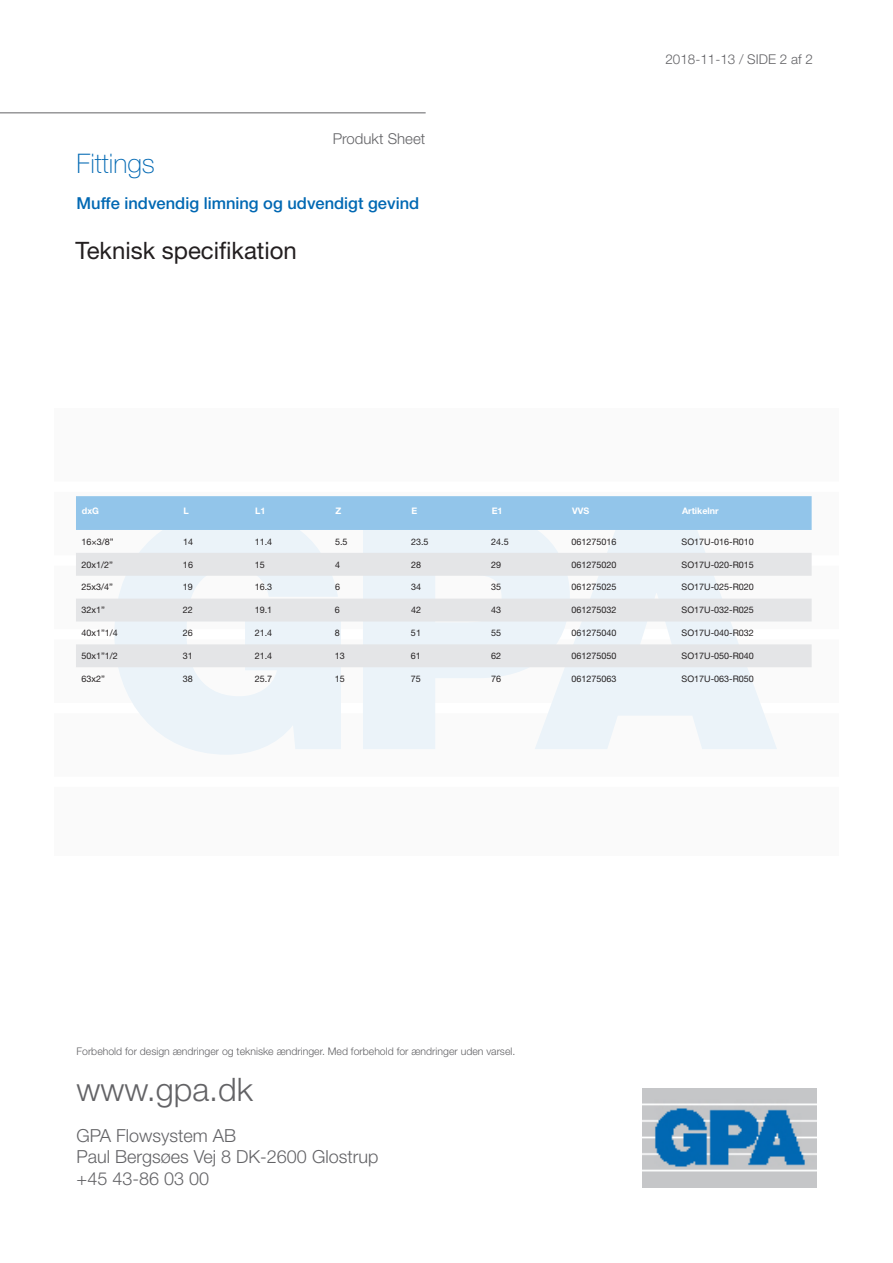
<style>
.page{position:relative;width:893px;height:1263px;background:#fff}
.page>*{position:absolute;margin:0;border:0;box-sizing:border-box;transform-origin:0 0}
.t1{font:300 32.4px "Helvetica Neue LT Std";color:#636366}
.t2{font:100 27px "Helvetica Neue LT Std";color:#0168b3}
.t3{font:24px "Helvetica Neue LT Std";color:#231f20}
.t4{font:300 18px/21.6px "Helvetica Neue LT Std";color:#636366}
.t5{font:500 16.5px "Helvetica Neue LT Std";color:#0168b3}
.t6{font:300 15px "Helvetica Neue LT Std";color:#636366}
.t7{font:300 13.5px "Helvetica Neue LT Std";color:#636366}
.t8{font:300 10.5px "Helvetica Neue LT Std";color:#636366}
.t9{font:9px "Helvetica Neue LT Std";color:#231f20}
.t10{font:700 9px "Helvetica Neue LT Std";color:#fff}
</style>
<div class="page">
<div style="left:54px;top:408px;width:785px;height:447px;background:#fafafa"></div>
<div style="left:54px;top:777px;width:785px;height:10px;background:#fff"></div>
<div style="left:54px;top:703px;width:785px;height:10px;background:#fff"></div>
<div style="left:54px;top:629px;width:785px;height:10px;background:#fff"></div>
<div style="left:54px;top:555px;width:785px;height:11px;background:#fff"></div>
<div style="left:54px;top:482px;width:785px;height:10px;background:#fff"></div>
<svg style="left:118px;top:530px;width:223px;height:225px;fill:#ebf3f9"></svg>
<svg style="left:363px;top:530px;width:172px;height:219px;fill:#ebf3f9"></svg>
<svg style="left:535px;top:530px;width:242px;height:219px;fill:#ebf3f9"></svg>
<hr style="left:0;top:112px;width:426px;height:1px;background:#636366">
<img style="left:643px;top:1088px;width:173px;height:99px">
<div style="left:76px;top:496px;width:736px;height:34px;background:#92c5ea"></div>
<svg style="left:76px;top:553px;width:736px;height:114px;fill:#e4e5e7"></svg>
<h3 class="t6" style="left:333px;top:129px;width:94px">Produkt Sheet</h3>
<h2 class="t2" style="left:77px;top:148px;width:80px">Fittings</h2>
<h3 class="t5" style="left:77px;top:193px;width:344px">Muffe indvendig limning og udvendigt gevind</h3>
<h3 class="t3" style="left:76px;top:236px;width:223px">Teknisk specifikation</h3>
<h3 class="t7" style="left:665px;top:51px;width:149px">2018-11-13 / SIDE 2 af 2</h3>
<p class="t10" style="left:82px;top:505px;width:19px">dxG</p>
<p class="t10" style="left:184px;top:505px;width:7px">L</p>
<p class="t10" style="left:255px;top:505px;width:12px">L1</p>
<p class="t10" style="left:336px;top:505px;width:7px">Z</p>
<p class="t10" style="left:412px;top:505px;width:7px">E</p>
<p class="t10" style="left:492px;top:505px;width:12px">E1</p>
<p class="t10" style="left:572px;top:505px;width:19px">VVS</p>
<p class="t10" style="left:682px;top:505px;width:38px">Artikelnr</p>
<p class="t9" style="left:81px;top:536px;width:34px">16×3/8”</p>
<p class="t9" style="left:183px;top:536px;width:12px">14</p>
<p class="t9" style="left:255px;top:536px;width:19px">11.4</p>
<p class="t9" style="left:335px;top:536px;width:14px">5.5</p>
<p class="t9" style="left:411px;top:536px;width:19px">23.5</p>
<p class="t9" style="left:491px;top:536px;width:19px">24.5</p>
<p class="t9" style="left:572px;top:536px;width:47px">061275016</p>
<p class="t9" style="left:682px;top:536px;width:74px">SO17U-016-R010</p>
<p class="t9" style="left:81px;top:559px;width:33px">20x1/2”</p>
<p class="t9" style="left:183px;top:559px;width:12px">16</p>
<p class="t9" style="left:255px;top:559px;width:12px">15</p>
<p class="t9" style="left:335px;top:559px;width:7px">4</p>
<p class="t9" style="left:411px;top:559px;width:12px">28</p>
<p class="t9" style="left:491px;top:559px;width:12px">29</p>
<p class="t9" style="left:571px;top:559px;width:47px">061275020</p>
<p class="t9" style="left:682px;top:559px;width:74px">SO17U-020-R015</p>
<p class="t9" style="left:81px;top:582px;width:33px">25x3/4”</p>
<p class="t9" style="left:183px;top:582px;width:12px">19</p>
<p class="t9" style="left:255px;top:582px;width:19px">16.3</p>
<p class="t9" style="left:335px;top:582px;width:7px">6</p>
<p class="t9" style="left:411px;top:582px;width:12px">34</p>
<p class="t9" style="left:491px;top:582px;width:12px">35</p>
<p class="t9" style="left:571px;top:582px;width:47px">061275025</p>
<p class="t9" style="left:681px;top:582px;width:74px">SO17U-025-R020</p>
<p class="t9" style="left:81px;top:605px;width:25px">32x1”</p>
<p class="t9" style="left:183px;top:605px;width:12px">22</p>
<p class="t9" style="left:255px;top:605px;width:19px">19.1</p>
<p class="t9" style="left:335px;top:605px;width:7px">6</p>
<p class="t9" style="left:411px;top:605px;width:12px">42</p>
<p class="t9" style="left:491px;top:605px;width:12px">43</p>
<p class="t9" style="left:571px;top:605px;width:47px">061275032</p>
<p class="t9" style="left:681px;top:605px;width:74px">SO17U-032-R025</p>
<p class="t9" style="left:81px;top:627px;width:38px">40x1”1/4</p>
<p class="t9" style="left:183px;top:627px;width:12px">26</p>
<p class="t9" style="left:255px;top:627px;width:19px">21.4</p>
<p class="t9" style="left:335px;top:627px;width:7px">8</p>
<p class="t9" style="left:411px;top:627px;width:12px">51</p>
<p class="t9" style="left:491px;top:627px;width:12px">55</p>
<p class="t9" style="left:571px;top:627px;width:47px">061275040</p>
<p class="t9" style="left:681px;top:627px;width:74px">SO17U-040-R032</p>
<p class="t9" style="left:81px;top:650px;width:38px">50x1”1/2</p>
<p class="t9" style="left:183px;top:650px;width:12px">31</p>
<p class="t9" style="left:255px;top:650px;width:19px">21.4</p>
<p class="t9" style="left:335px;top:650px;width:12px">13</p>
<p class="t9" style="left:411px;top:650px;width:12px">61</p>
<p class="t9" style="left:491px;top:650px;width:12px">62</p>
<p class="t9" style="left:571px;top:650px;width:47px">061275050</p>
<p class="t9" style="left:681px;top:650px;width:74px">SO17U-050-R040</p>
<p class="t9" style="left:81px;top:673px;width:25px">63x2”</p>
<p class="t9" style="left:183px;top:673px;width:12px">38</p>
<p class="t9" style="left:255px;top:673px;width:19px">25.7</p>
<p class="t9" style="left:335px;top:673px;width:12px">15</p>
<p class="t9" style="left:411px;top:673px;width:12px">75</p>
<p class="t9" style="left:491px;top:673px;width:12px">76</p>
<p class="t9" style="left:571px;top:673px;width:47px">061275063</p>
<p class="t9" style="left:681px;top:673px;width:74px">SO17U-063-R050</p>
<p class="t8" style="left:77px;top:1045px;width:440px">Forbehold for design ændringer og tekniske ændringer. Med forbehold for ændringer uden varsel.</p>
<h1 class="t1" style="left:77px;top:1069px;width:178px">www.gpa.dk</h1>
<h3 class="t4" style="left:77px;top:1124px;width:303px">GPA Flowsystem AB<br>Paul Bergsøes Vej 8 DK-2600 Glostrup +45 43-86 03 00</h3>
</div>
